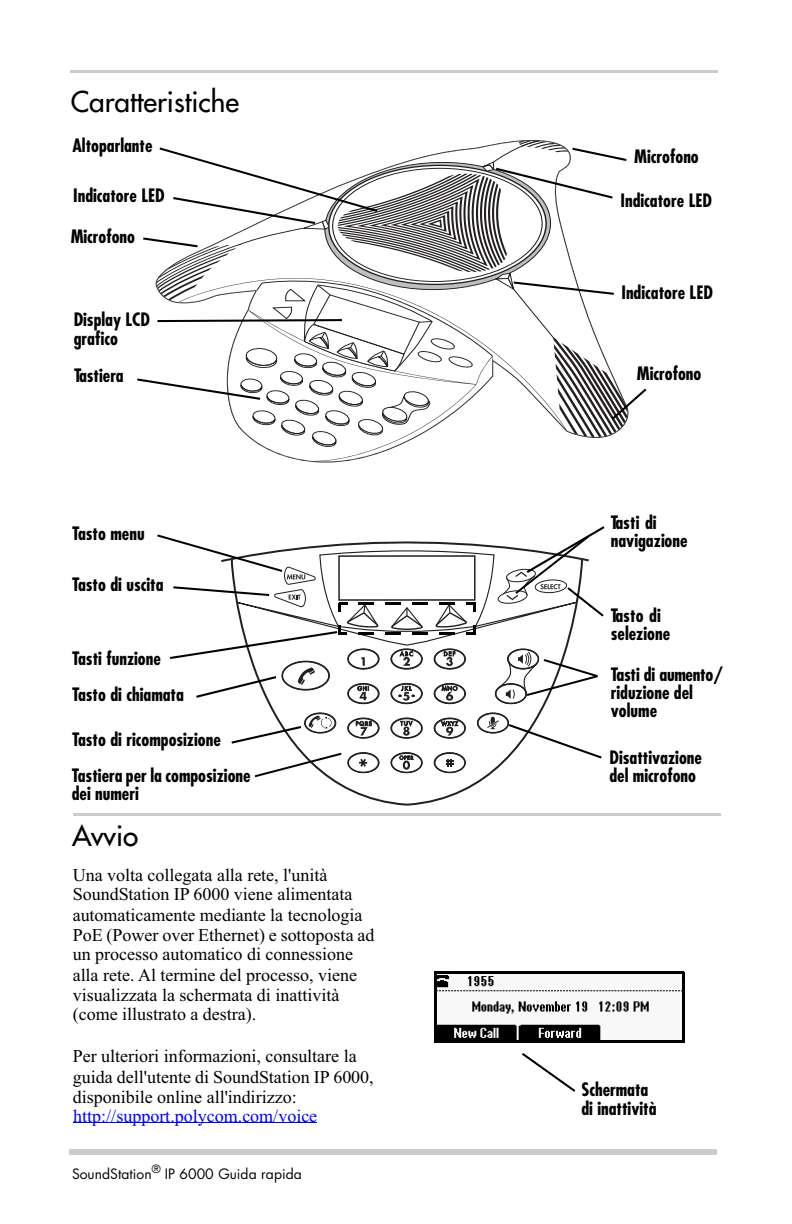
<style>
.page{position:relative;width:792px;height:1224px;background:#fff}
.page>*{position:absolute;margin:0;border:0;box-sizing:border-box;transform-origin:0 0}
.t1{font:28px "Futura";color:#000}
.t2{font:18px/20px "Times New Roman";color:#000}
.t3{font:700 condensed 18px/18px "Futura";color:#000}
.t4{font:18px "Times New Roman";color:#00f}
.t5{font:14px "Futura";color:#000}
</style>
<div class="page">
<div style="left:69px;top:1149px;width:648px;height:6px;background:#cbcbcb"></div>
<hr style="left:73px;top:1122px;width:244px;height:1px;background:#00f">
<hr style="left:70px;top:70px;width:648px;height:2px;background:#cbcbcb">
<svg style="left:254px;top:705px;width:291px;height:101px"></svg>
<svg style="left:433px;top:717px;width:33px;height:22px"></svg>
<svg style="left:347px;top:717px;width:33px;height:22px"></svg>
<svg style="left:433px;top:752px;width:34px;height:22px"></svg>
<svg style="left:390px;top:717px;width:33px;height:22px"></svg>
<svg style="left:390px;top:752px;width:33px;height:22px"></svg>
<hr style="left:73px;top:814px;width:648px;height:2px;background:#cbcbcb">
<svg style="left:476px;top:712px;width:126px;height:47px"></svg>
<svg style="left:137px;top:140px;width:509px;height:321px"></svg>
<img style="left:436px;top:973px;width:246px;height:68px">
<svg style="left:255px;top:752px;width:125px;height:25px"></svg>
<svg style="left:522px;top:1053px;width:53px;height:39px"></svg>
<svg style="left:231px;top:712px;width:106px;height:32px"></svg>
<svg style="left:157px;top:526px;width:448px;height:179px"></svg>
<hr style="left:435px;top:971px;width:249px;height:2px;background:#000">
<hr style="left:682px;top:972px;width:2px;height:71px;background:#000">
<hr style="left:434px;top:1041px;width:249px;height:2px;background:#000">
<hr style="left:434px;top:971px;width:2px;height:71px;background:#000">
<h1 class="t1" style="left:71px;top:92px;width:170px">Caratteristiche</h1>
<p class="t3" style="left:72px;top:138px;width:82px">Altoparlante</p>
<p class="t3" style="left:73px;top:189px;width:93px">Indicatore LED</p>
<p class="t3" style="left:71px;top:229px;width:66px">Microfono</p>
<p class="t3" style="left:74px;top:312px;width:78px;line-height:19px">Display LCD grafico</p>
<p class="t3" style="left:74px;top:369px;width:51px">Tastiera</p>
<p class="t3" style="left:72px;top:526px;width:74px">Tasto menu</p>
<p class="t3" style="left:72px;top:578px;width:93px">Tasto di uscita</p>
<p class="t3" style="left:72px;top:651px;width:90px">Tasti funzione</p>
<p class="t3" style="left:72px;top:688px;width:113px">Tasto di chiamata</p>
<p class="t3" style="left:72px;top:733px;width:150px">Tasto di ricomposizione</p>
<p class="t3" style="left:72px;top:769px;width:180px">Tastiera per la composizione dei numeri</p>
<h1 class="t1" style="left:72px;top:825px;width:68px">Avvio</h1>
<p class="t2" style="left:73px;top:866px;width:303px">Una volta collegata alla rete, l'unità SoundStation IP 6000 viene alimentata automaticamente mediante la tecnologia PoE (Power over Ethernet) e sottoposta ad un processo automatico di connessione alla rete. Al termine del processo, viene visualizzata la schermata di inattività (come illustrato a destra).</p>
<p class="t2" style="left:73px;top:1048px;width:302px">Per ulteriori informazioni, consultare la guida dell'utente di SoundStation IP 6000, disponibile online all'indirizzo:</p>
<p class="t4" style="left:73px;top:1110px;width:246px">http://support.polycom.com/voice</p>
<p class="t5" style="left:72px;top:1169px;width:231px">SoundStation<sup>®</sup> IP 6000 Guida rapida</p>
<p class="t3" style="left:634px;top:150px;width:66px">Microfono</p>
<p class="t3" style="left:621px;top:193px;width:93px">Indicatore LED</p>
<p class="t3" style="left:621px;top:286px;width:93px">Indicatore LED</p>
<p class="t3" style="left:637px;top:367px;width:66px">Microfono</p>
<p class="t3" style="left:611px;top:516px;width:78px">Tasti di navigazione</p>
<p class="t3" style="left:611px;top:609px;width:61px">Tasto di selezione</p>
<p class="t3" style="left:611px;top:667px;width:114px">Tasti di aumento/ riduzione del volume</p>
<p class="t3" style="left:609px;top:751px;width:94px">Disattivazione del microfono</p>
<p class="t3" style="left:582px;top:1083px;width:77px;line-height:19px">Schermata di inattività</p>
</div>
